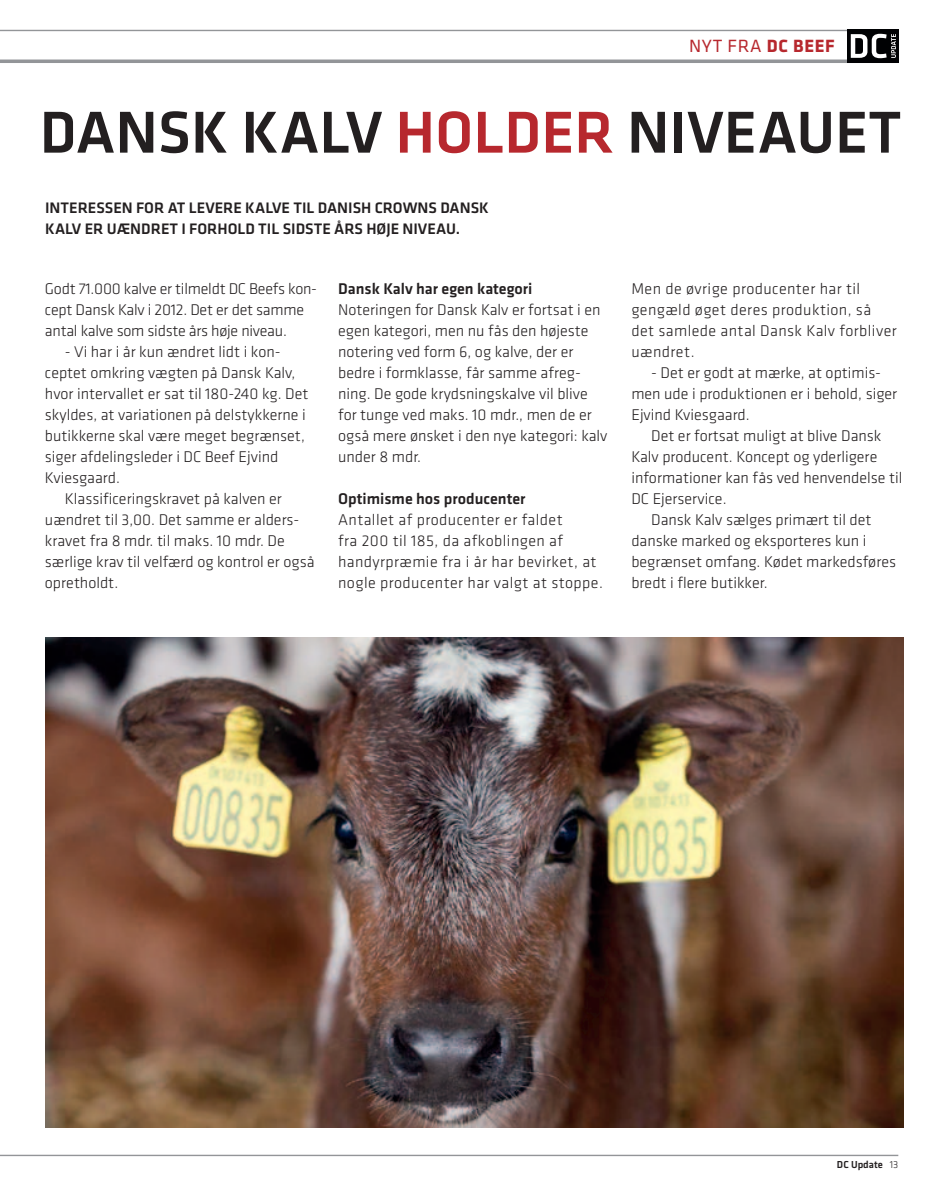
<style>
.page{position:relative;width:943px;height:1191px;background:#fff}
.page>*{position:absolute;margin:0;border:0;box-sizing:border-box;transform-origin:0 0}
.t1{font:500 61.25px "Klavika";color:#231f20}
.t2{font:18.38px "Klavika";letter-spacing:.04em;color:#b7282e}
.t3{font:300 16.1px/21px "Klavika";color:#231f20}
.t4{font:300 16.1px/21px "Klavika";letter-spacing:.025em;color:#231f20}
.t5{font:500 16.1px "Klavika";color:#231f20}
.t6{font:500 15.75px/21px "Klavika";color:#231f20}
.t7{font:500 10.5px "Klavika";color:#231f20}
.s1{font-weight:700}
.s2{color:#b7282e}
.s3{font-weight:300}
</style>
<div class="page">
<hr style="left:0;top:1154px;width:898px;height:2px;background:#939598">
<hr style="left:0;top:30px;width:898px;height:1px;background:#939598">
<hr style="left:0;top:60px;width:898px;height:3px;background:#939598">
<div style="left:847px;top:30px;width:51px;height:33px;background:#000103"></div>
<svg style="left:850px;top:34px;width:46px;height:24px"></svg>
<img style="left:45px;top:637px;width:858px;height:491px">
<p class="t2" style="left:689px;top:35px;width:116px">NYT FRA <span class="s1">DC BEEF</span></p>
<h1 class="t1" style="left:40px;top:99px;width:863px">DANSK KALV <span class="s2">HOLD ER</span> NIVEAUET</h1>
<p class="t6" style="left:45px;top:197px;width:445px">I NTERESSEN FOR AT LEVERE KALVE TIL DANISH CROWNS DANSK<br>KALV ER UÆNDRET I FORHOLD TIL SIDSTE ÅRS HØJE NIVEAU.</p>
<p class="t3" style="left:45px;top:278px;width:274px">Godt 71.000 kalve er tilmeldt DC Beefs kon&shy;cept Dansk Kalv i 2012. Det er det samme antal kalve som sidste års høje niveau.</p>
<p class="t3" style="left:65px;top:341px;width:217px">- Vi har i år kun ændret lidt i kon-</p>
<p class="t3" style="left:45px;top:362px;width:252px">ceptet omkring vægten på Dansk Kalv,</p>
<p class="t3" style="left:45px;top:383px;width:265px">hvor intervallet er sat til 180-240 kg. Det</p>
<p class="t3" style="left:45px;top:404px;width:262px">skyldes, at variationen på delstykkerne i</p>
<p class="t3" style="left:45px;top:425px;width:261px">butikkerne skal være meget begrænset,</p>
<p class="t3" style="left:45px;top:446px;width:235px">siger afdelingsleder i DC Beef Ejvind</p>
<p class="t3" style="left:45px;top:467px;width:77px">Kviesgaard.</p>
<p class="t3" style="left:65px;top:488px;width:219px">Klassificeringskravet på kalven er</p>
<p class="t3" style="left:45px;top:509px;width:256px">uændret til 3,00. Det samme er alders-</p>
<p class="t3" style="left:45px;top:530px;width:241px">kravet fra 8 mdr. til maks. 10 mdr. De</p>
<p class="t3" style="left:45px;top:551px;width:271px">særlige krav til velfærd og kontrol er også</p>
<p class="t3" style="left:45px;top:572px;width:75px">opretholdt.</p>
<p class="t5" style="left:338px;top:280px;width:196px">DANSK KALV HAR EGEN KATEGORI</p>
<p class="t3" style="left:338px;top:299px;width:271px">Noteringen for Dansk Kalv er fortsat i en egen kategori, men nu fås den højeste notering ved form 6, og kalve, der er bedre i formklasse, får samme afreg&shy;ning. De gode krydsningskalve vil blive for tunge ved maks. 10 mdr., men de er også mere ønsket i den nye kategori: kalv under 8 mdr.</p>
<p class="t5" style="left:338px;top:489px;width:189px">OPTIMISME HOS PRODUCENTER</p>
<p class="t4" style="left:338px;top:509px;width:266px">Antallet af producenter er faldet<br>fra 200 til 185, da afkoblingen af handyrpræmie fra i år har bevirket, at nogle producenter har valgt at stoppe.</p>
<p class="t4" style="left:631px;top:278px;width:267px">Men de øvrige producenter har til gengæld øget deres produktion, så det samlede antal Dansk Kalv forbliver uændret.</p>
<p class="t3" style="left:631px;top:362px;width:267px;text-indent:20px">- Det er godt at mærke, at optimis&shy;men ude i produktionen er i behold, siger<br>Ejvind Kviesgaard.</p>
<p class="t3" style="left:651px;top:425px;width:232px">Det er fortsat muligt at blive Dansk</p>
<p class="t3" style="left:631px;top:446px;width:247px">Kalv producent. Koncept og yderligere</p>
<p class="t3" style="left:631px;top:467px;width:273px">informationer kan fås ved henvendelse til</p>
<p class="t3" style="left:631px;top:488px;width:97px">DC Ejerservice.</p>
<p class="t3" style="left:651px;top:509px;width:222px">Dansk Kalv sælges primært til det</p>
<p class="t3" style="left:631px;top:530px;width:237px">danske marked og eksporteres kun i</p>
<p class="t3" style="left:631px;top:551px;width:266px">begrænset omfang. Kødet markedsføres</p>
<p class="t3" style="left:631px;top:572px;width:138px">bredt i flere butikker.</p>
<p class="t7" style="left:837px;top:1159px;width:63px">DC UPDATE <span class="s3">13</span></p>
</div>
